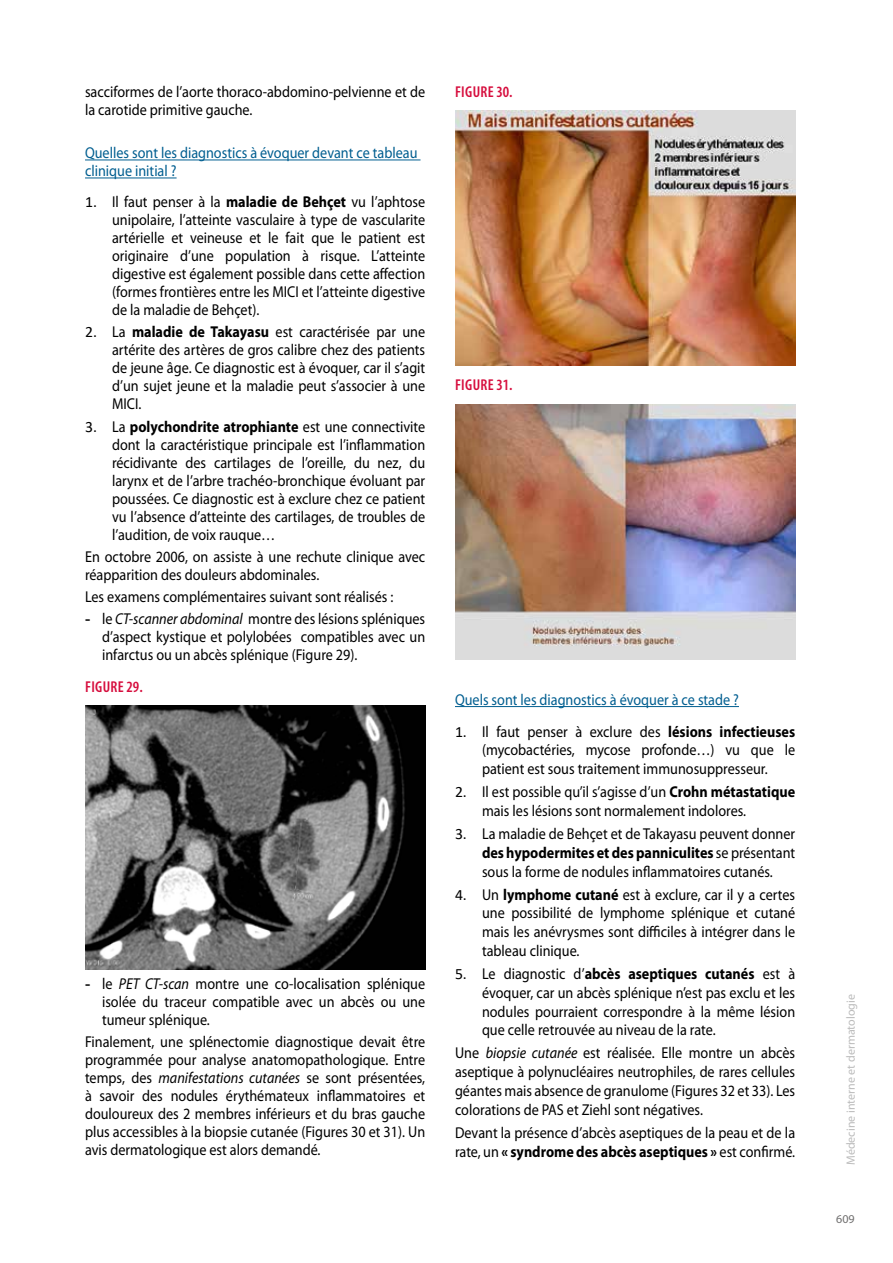
<style>
.page{position:relative;width:893px;height:1263px;background:#fff}
.page>*{position:absolute;margin:0;border:0;box-sizing:border-box;transform-origin:0 0}
.t1{font:15.75px/18px "Myriad Pro";color:#000;text-align:justify;scale:.9 1}
.t2{font:15.75px/18px "Myriad Pro";color:#005e90;scale:.9 1}
.t3{font:600 condensed 15.75px "Myriad Pro";letter-spacing:.02em;color:#d60d3d}
.t4{font:12px "Myriad Pro";color:#bcbcbc}
.t5{font:12px "Myriad Pro";color:#706f6f}
.s1{font-family:"Calibri"}
.s2{font-weight:700}
.s3{font-family:"Arial"}
.s4{font-style:italic}
</style>
<div class="page">
<hr style="left:85px;top:160px;width:335px;height:1px;background:#005e90">
<hr style="left:85px;top:178px;width:92px;height:1px;background:#005e90">
<hr style="left:455px;top:706px;width:284px;height:1px;background:#005e90">
<img style="left:85px;top:706px;width:340px;height:264px">
<img style="left:455px;top:111px;width:340px;height:255px">
<img style="left:455px;top:404px;width:340px;height:255px">
<p class="t1" style="left:85px;top:83px;width:379px">sacciformes de l’aorte thoraco-abdomino-pelvienne et de la carotide primitive gauche.</p>
<p class="t2" style="left:85px;top:144px;width:371px">Quelles sont les diagnostics à évoquer devant ce tableau clinique initial ?</p>
<p class="t1" style="left:112px;top:193px;width:349px;text-indent:-27px"><span class="s1">1.</span> Il faut penser à la <span class="s2">maladie de Behçet</span> vu l’aphtose unipolaire, l’atteinte vasculaire à type de vascularite artérielle et veineuse et le fait que le patient est originaire d’une population à risque. L’atteinte digestive est également possible dans cette affection (formes frontières entre les MICI et l’atteinte digestive de la maladie de Behçet).</p>
<p class="t1" style="left:112px;top:323px;width:350px;text-indent:-27px"><span class="s1">2.</span> La <span class="s2">maladie de Takayasu</span> est caractérisée par une artérite des artères de gros calibre chez des patients de jeune âge. Ce diagnostic est à évoquer, car il s’agit d’un sujet jeune et la maladie peut s’associer à une MICI.</p>
<p class="t1" style="left:112px;top:418px;width:349px;text-indent:-27px"><span class="s1">3.</span> La <span class="s2">polychondrite atrophiante</span> est une connectivite dont la caractéristique principale est l’inflammation récidivante des cartilages de l’oreille, du nez, du larynx et de l’arbre trachéo-bronchique évoluant par poussées. Ce diagnostic est à exclure chez ce patient vu l’absence d’atteinte des cartilages, de troubles de l’audition, de voix rauque…</p>
<p class="t1" style="left:85px;top:548px;width:380px">En octobre 2006, on assiste à une rechute clinique avec réapparition des douleurs abdominales.</p>
<p class="t1" style="left:85px;top:588px;width:344px">Les examens complémentaires suivant sont réalisés :</p>
<p class="t1" style="left:102px;top:610px;width:361px;text-indent:-17px"><span class="s3">-</span> le <span class="s4">CT-scanner abdominal</span> montre des lésions spléniques d’aspect kystique et polylobées compatibles avec un infarctus ou un abcès splénique (Figure 29).</p>
<p class="t3" style="left:85px;top:678px;width:59px">FIGURE 29.</p>
<p class="t1" style="left:102px;top:975px;width:361px;text-indent:-17px"><span class="s3">-</span> le <span class="s4">PET CT-scan</span> montre une co-localisation splénique isolée du traceur compatible avec un abcès ou une tumeur splénique.</p>
<p class="t1" style="left:85px;top:1033px;width:379px">Finalement, une splénectomie diagnostique devait être programmée pour analyse anatomopathologique. Entre temps, des <span class="s4">manifestations cutanées</span> se sont présentées, à savoir des nodules érythémateux inflammatoires et douloureux des 2 membres inférieurs et du bras gauche plus accessibles à la biopsie cutanée (Figures 30 et 31). Un avis dermatologique est alors demandé.</p>
<p class="t3" style="left:455px;top:83px;width:59px">FIGURE 30.</p>
<p class="t3" style="left:455px;top:376px;width:59px">FIGURE 31.</p>
<p class="t2" style="left:455px;top:691px;width:317px">Quels sont les diagnostics à évoquer à ce stade ?</p>
<p class="t1" style="left:482px;top:722px;width:349px;line-height:18.8px;text-indent:-27px"><span class="s1">1.</span> Il faut penser à exclure des <span class="s2">lésions infectieuses </span>(mycobactéries, mycose profonde…) vu que le patient est sous traitement immunosuppresseur.</p>
<p class="t1" style="left:482px;top:783px;width:349px;line-height:18.8px;text-indent:-27px"><span class="s1">2.</span> Il est possible qu’il s’agisse d’un <span class="s2">Crohn métastatique </span>mais les lésions sont normalement indolores.</p>
<p class="t1" style="left:482px;top:825px;width:349px;line-height:18.8px;text-indent:-27px"><span class="s1">3.</span> La maladie de Behçet et de Takayasu peuvent donner <span class="s2">des hypodermites et des panniculites</span> se présentant sous la forme de nodules inflammatoires cutanés.</p>
<p class="t1" style="left:482px;top:885px;width:349px;line-height:18.8px;text-indent:-27px"><span class="s1">4.</span> Un <span class="s2">lymphome cutané</span> est à exclure, car il y a certes une possibilité de lymphome splénique et cutané mais les anévrysmes sont difficiles à intégrer dans le tableau clinique.</p>
<p class="t1" style="left:482px;top:965px;width:349px;line-height:18.8px;text-indent:-27px"><span class="s1">5.</span> Le diagnostic d’<span class="s2">abcès aseptiques cutanés</span> est à évoquer, car un abcès splénique n’est pas exclu et les nodules pourraient correspondre à la même lésion que celle retrouvée au niveau de la rate.</p>
<p class="t1" style="left:455px;top:1044px;width:379px;line-height:18.8px">Une <span class="s4">biopsie cutanée</span> est réalisée. Elle montre un abcès aseptique à polynucléaires neutrophiles, de rares cellules géantes mais absence de granulome (Figures 32 et 33). Les colorations de PAS et Ziehl sont négatives.</p>
<p class="t1" style="left:455px;top:1123px;width:379px;line-height:18.8px">Devant la présence d’abcès aseptiques de la peau et de la rate, un <span class="s2">« syndrome des abcès aseptiques »</span> est confirmé.</p>
<p class="t4" style="left:844px;top:1165px;width:172px;rotate:-90deg">Médecine interne et dermatologie</p>
<p class="t5" style="left:836px;top:1212px;width:20px">609</p>
</div>
